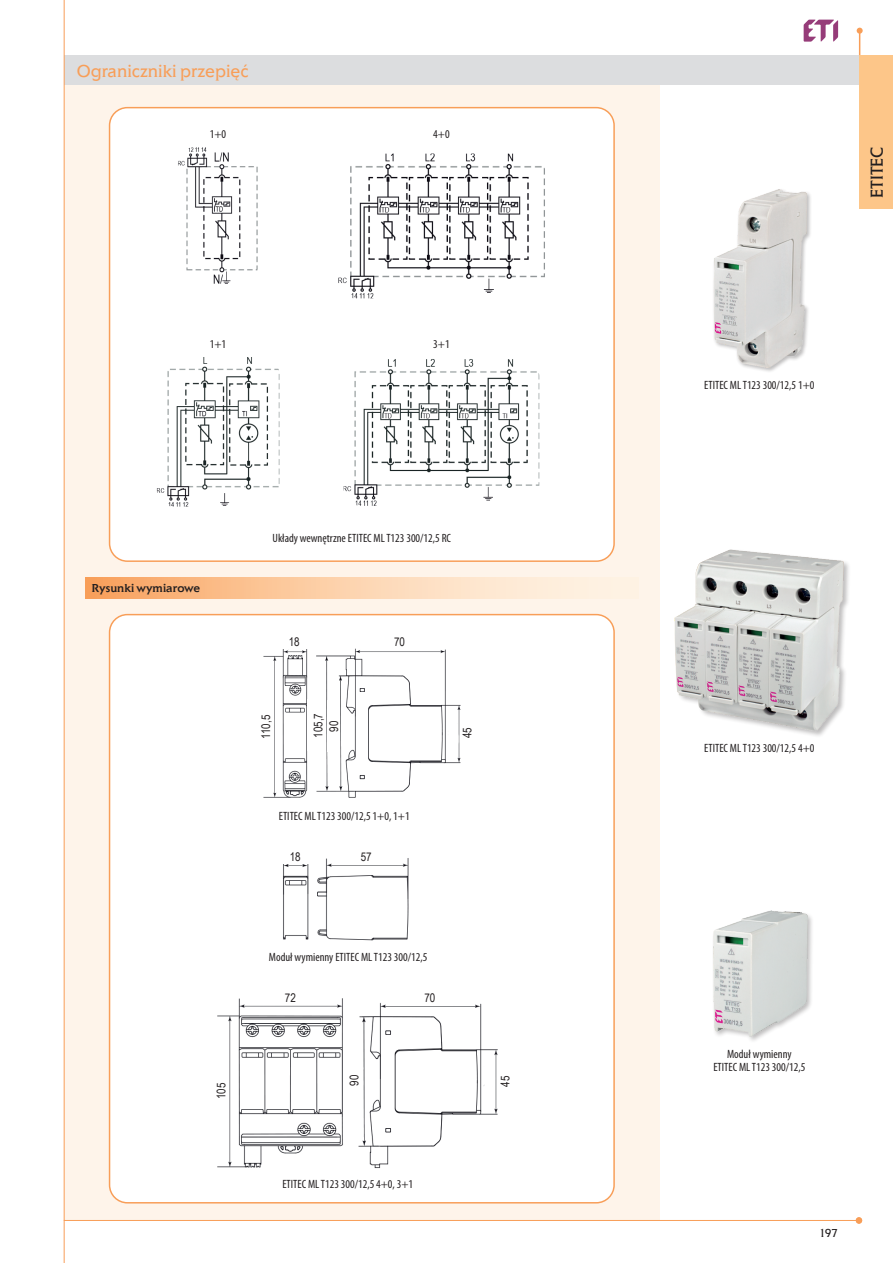
<style>
.page{position:relative;width:893px;height:1263px;background:#fff}
.page>*{position:absolute;margin:0;border:0;box-sizing:border-box;transform-origin:0 0}
.t1{font:18px "Elan Itc TEE";color:#f89e58}
.t2{font:18px "Elan Itc TEE";color:#231f20}
.fot__podpis{font:condensed 12px "Myriad Pro";color:#231f20}
.zastosowanie{font:12px "Arial Narrow";color:#231f20}
.zastosowanie-2{font:500 12px "Elan Itc TEE";color:#231f20}
.t3{font:12px "Elan Itc TEE";color:#231f20}
</style>
<div class="page">
<svg style="left:804px;top:20px;width:34px;height:22px"></svg>
<div style="left:64px;top:85px;width:596px;height:1135px;background:#fef4ea"></div>
<div style="left:64px;top:55px;width:796px;height:30px;background:#dcdddf"></div>
<svg style="left:857px;top:28px;width:6px;height:27px"></svg>
<hr style="left:64px;top:1220px;width:792px;height:1px;background:#f89e58">
<div style="left:856px;top:1217px;width:6px;height:7px;background:#f89e58;border-radius:50%"></div>
<hr style="left:64px;top:0;width:1px;height:1263px;background:#f89e58">
<div style="left:859px;top:55px;width:34px;height:154px;background:#fdc689"></div>
<div style="left:110px;top:108px;width:504px;height:453px;background:#fff;border-radius:18px"></div>
<div style="left:110px;top:615px;width:504px;height:588px;background:#fff;border-radius:18px"></div>
<img style="left:178px;top:147px;width:80px;height:137px">
<img style="left:157px;top:357px;width:122px;height:150px">
<img style="left:338px;top:153px;width:207px;height:145px">
<img style="left:344px;top:359px;width:195px;height:147px">
<img style="left:263px;top:648px;width:198px;height:150px">
<div style="left:255px;top:701px;width:17px;height:52px;background:#fff"></div>
<div style="left:281px;top:631px;width:26px;height:18px;background:#fff"></div>
<div style="left:365px;top:631px;width:70px;height:18px;background:#fff"></div>
<div style="left:308px;top:699px;width:17px;height:52px;background:#fff"></div>
<div style="left:327px;top:700px;width:13px;height:52px;background:#fff"></div>
<img style="left:283px;top:858px;width:126px;height:83px">
<div style="left:282px;top:846px;width:27px;height:17px;background:#fff"></div>
<div style="left:345px;top:850px;width:42px;height:13px;background:#fff"></div>
<img style="left:217px;top:998px;width:281px;height:171px">
<div style="left:208px;top:1056px;width:20px;height:70px;background:#fff"></div>
<div style="left:263px;top:988px;width:55px;height:16px;background:#fff"></div>
<div style="left:391px;top:987px;width:77px;height:17px;background:#fff"></div>
<div style="left:344px;top:1054px;width:17px;height:52px;background:#fff"></div>
<div style="left:85px;top:577px;width:553px;height:21px;background:linear-gradient(to right,#f9a664,#fffdf5)"></div>
<div style="left:712px;top:188px;width:100px;height:185px;background:#231f20;opacity:.3"></div>
<img style="left:712px;top:190px;width:94px;height:177px">
<div style="left:674px;top:549px;width:177px;height:189px;background:#231f20;opacity:.3"></div>
<img style="left:675px;top:549px;width:169px;height:182px">
<div style="left:711px;top:910px;width:104px;height:133px;background:#231f20;opacity:.3"></div>
<img style="left:711px;top:911px;width:96px;height:125px">
<p class="t1" style="left:77px;top:60px;width:173px">Ograniczniki przepięć</p>
<p class="fot__podpis" style="left:210px;top:127px;width:18px">1+0</p>
<p class="fot__podpis" style="left:433px;top:127px;width:18px">4+0</p>
<p class="fot__podpis" style="left:210px;top:336px;width:18px">1+1</p>
<p class="fot__podpis" style="left:433px;top:336px;width:18px">3+1</p>
<p class="zastosowanie-2" style="left:92px;top:581px;width:110px">Rysunki wymiarowe</p>
<p class="fot__podpis" style="left:273px;top:531px;width:180px">Układy wewnętrzne ETITEC ML T123 300/12,5 RC</p>
<p class="zastosowanie" style="left:289px;top:633px;width:12px">18</p>
<p class="zastosowanie" style="left:394px;top:633px;width:12px">70</p>
<p class="zastosowanie" style="left:257px;top:739px;width:25px;rotate:-90deg">110,5</p>
<p class="zastosowanie" style="left:310px;top:738px;width:26px;rotate:-90deg">105,7</p>
<p class="zastosowanie" style="left:325px;top:732px;width:12px;rotate:-90deg">90</p>
<p class="fot__podpis" style="left:279px;top:809px;width:132px">ETITEC ML T123 300/12,5 1+0, 1+1</p>
<p class="zastosowanie" style="left:290px;top:848px;width:12px">18</p>
<p class="zastosowanie" style="left:361px;top:848px;width:12px">57</p>
<p class="zastosowanie" style="left:458px;top:738px;width:12px;rotate:-90deg">45</p>
<p class="zastosowanie" style="left:213px;top:1099px;width:18px;rotate:-90deg">105</p>
<p class="fot__podpis" style="left:269px;top:950px;width:160px">Moduł wymienny ETITEC ML T123 300/12,5</p>
<p class="zastosowanie" style="left:285px;top:989px;width:12px">72</p>
<p class="zastosowanie" style="left:424px;top:989px;width:12px">70</p>
<p class="zastosowanie" style="left:345px;top:1086px;width:12px;rotate:-90deg">90</p>
<p class="zastosowanie" style="left:496px;top:1087px;width:12px;rotate:-90deg">45</p>
<p class="fot__podpis" style="left:282px;top:1177px;width:132px">ETITEC ML T123 300/12,5 4+0, 3+1</p>
<h1 class="t2" style="left:866px;top:198px;width:53px;rotate:-90deg">ETITEC</h1>
<p class="fot__podpis" style="left:704px;top:378px;width:112px">ETITEC ML T123 300/12,5 1+0</p>
<p class="fot__podpis" style="left:704px;top:741px;width:112px">ETITEC ML T123 300/12,5 4+0</p>
<p class="fot__podpis" style="left:727px;top:1046px;width:66px">Moduł wymienny</p>
<p class="fot__podpis" style="left:713px;top:1060px;width:93px">ETITEC ML T123 300/12,5</p>
<p class="t3" style="left:819px;top:1226px;width:20px">197</p>
</div>
